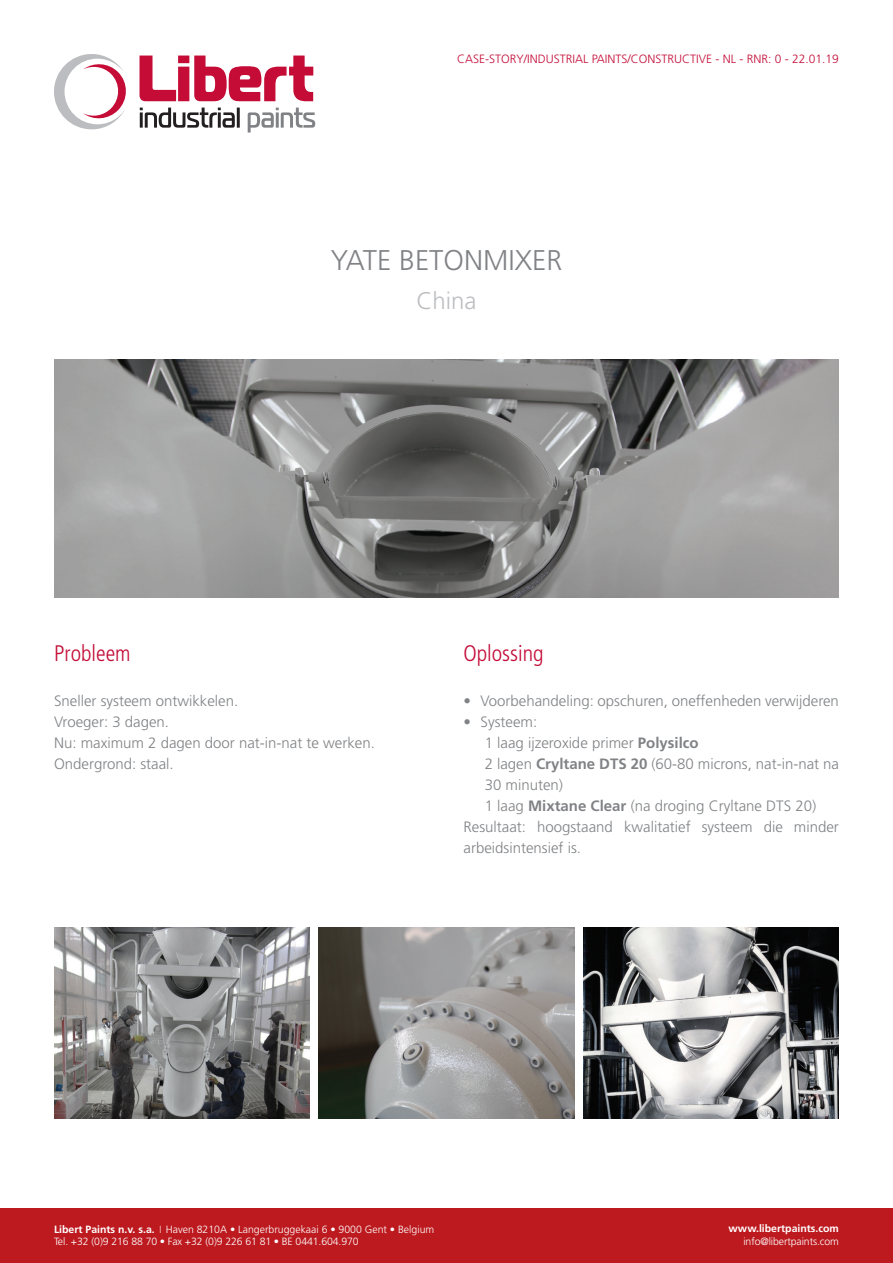
<style>
.page{position:relative;width:893px;height:1263px;background:#fff}
.page>*{position:absolute;margin:0;border:0;box-sizing:border-box;transform-origin:0 0}
.t1{font:300 28.5px "Frutiger LT Std";color:#808285}
.t2{font:300 24px "Frutiger LT Std";color:#bcbdc0}
.t3{font:300 condensed 22.5px "Frutiger LT Std";color:#c40c37}
.t4{font:300 15px/21px "Frutiger LT Std";color:#808285}
.t5{font:300 12px "Frutiger LT Std";color:#c40c37}
.t6{font:300 10.5px/12.6px "Frutiger LT Std";letter-spacing:-.01em;color:#fff}
.t7{font:700 10.5px "Frutiger LT Std";color:#fff}
.s1{font-weight:700}
.s2{font-family:"Gill Sans"}
</style>
<div class="page">
<svg style="left:54px;top:54px;width:72px;height:75px"></svg>
<svg style="left:140px;top:56px;width:173px;height:45px"></svg>
<svg style="left:248px;top:108px;width:67px;height:25px"></svg>
<svg style="left:140px;top:108px;width:100px;height:20px"></svg>
<img style="left:54px;top:359px;width:785px;height:238px">
<img style="left:54px;top:927px;width:255px;height:192px">
<img style="left:584px;top:927px;width:255px;height:192px">
<img style="left:319px;top:927px;width:255px;height:192px">
<div style="left:0;top:1209px;width:893px;height:54px;background:#bd1a1f"></div>
<p class="t5" style="left:457px;top:52px;width:383px">CASE-STORY/INDUSTRIAL PAINTS/CONSTRUCTIVE - NL - RNR: 0 - 22.01.19</p>
<h1 class="t1" style="left:331px;top:244px;width:233px">YATE BETONMIXER</h1>
<h2 class="t2" style="left:416px;top:287px;width:62px">China</h2>
<h3 class="t3" style="left:54px;top:640px;width:78px">Probleem</h3>
<p class="t4" style="left:54px;top:690px;width:322px">Sneller systeem ontwikkelen.<br>Vroeger: 3 dagen.<br>Nu: maximum 2 dagen door nat-in-nat te werken.<br>Ondergrond: staal.</p>
<h3 class="t3" style="left:463px;top:640px;width:82px">Oplossing</h3>
<p class="t4" style="left:463px;top:690px;width:377px">• Voorbehandeling: opschuren, oneffenheden verwijderen</p>
<p class="t4" style="left:463px;top:711px;width:75px">• Systeem:</p>
<p class="t4" style="left:485px;top:732px;width:215px">1 laag ijzeroxide primer <span class="s1">Polysilco</span></p>
<p class="t4" style="left:485px;top:753px;width:356px">2 lagen <span class="s1">Cryltane DTS 20</span> (60-80 microns, nat-in-nat na</p>
<p class="t4" style="left:485px;top:774px;width:80px">30 minuten)</p>
<p class="t4" style="left:485px;top:795px;width:333px">1 laag <span class="s1">Mixtane Clear</span> (na droging Cryltane DTS 20)</p>
<p class="t4" style="left:463px;top:816px;width:377px">Resultaat: hoogstaand kwalitatief systeem die minder</p>
<p class="t4" style="left:463px;top:837px;width:119px">arbeidsintensief is.</p>
<p class="t6" style="left:54px;top:1223px;width:382px"><span class="s1">Libert Paints n.v. s.a.</span> <span class="s2">1</span> Haven 8210A • Langerbruggekaai 6 • 9000 Gent • Belgium<br>Tel. +32 (0)9 216 88 70 • Fax +32 (0)9 226 61 81 • BE 0441.604.970</p>
<p class="t7" style="left:729px;top:1222px;width:112px">www.libertpaints.com</p>
<p class="t6" style="left:743px;top:1235px;width:97px">info@libertpaints.com</p>
</div>
